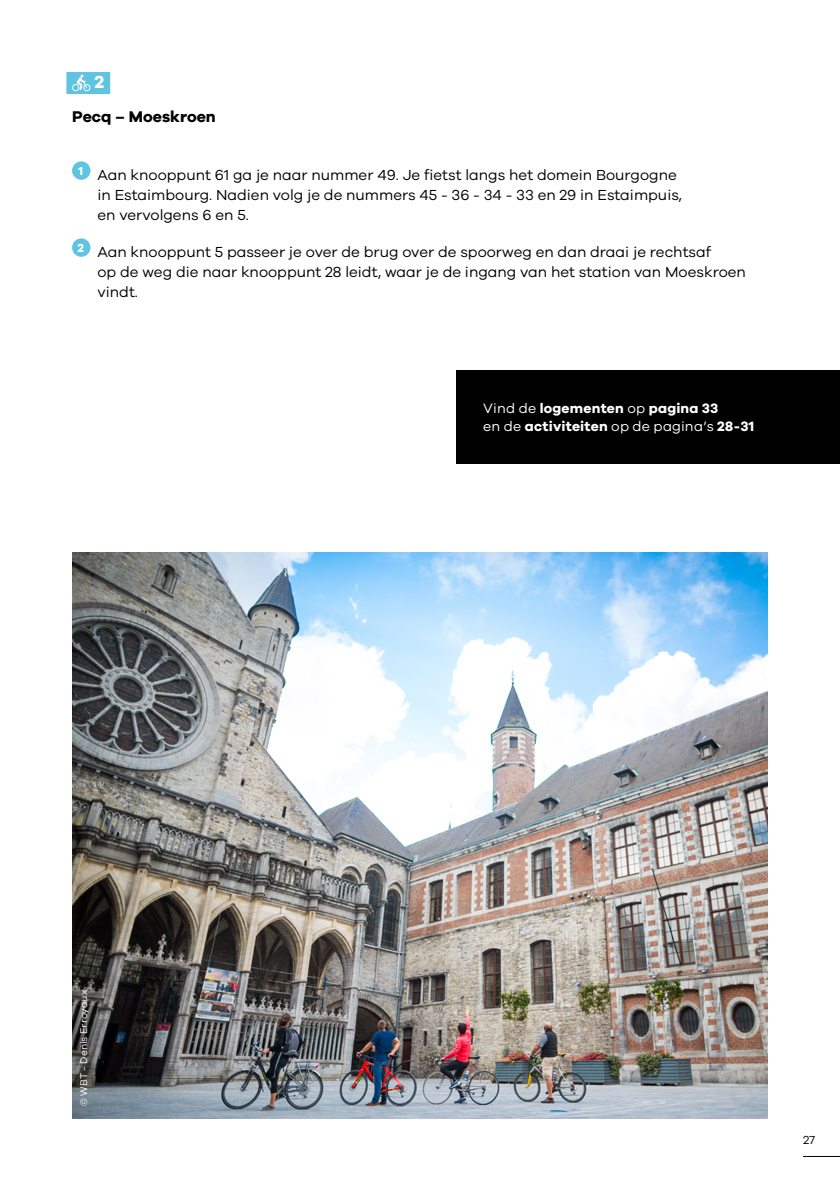
<style>
.page{position:relative;width:840px;height:1191px;background:#fff}
.page>*{position:absolute;margin:0;border:0;box-sizing:border-box;transform-origin:0 0}
.t1{font:700 18px "Galano Grotesque";color:#fff}
.t2{font:700 16px "Galano Grotesque";color:#000}
.t3{font:15px/20px "Galano Grotesque";color:#000}
.t4{font:700 14px/18px "Galano Grotesque";letter-spacing:.015em;color:#fff}
.t5{font:12px "Galano Grotesque";color:#000}
.t6{font:10px "Galano Grotesque";color:#fff}
.s1{font-weight:400}
</style>
<div class="page">
<div style="left:66px;top:72px;width:44px;height:22px;background:#5fc4e1"></div>
<svg style="left:72px;top:75px;width:18px;height:16px"></svg>
<div style="left:72px;top:161px;width:18px;height:19px;background:#5fc4e1;border-radius:50%"></div>
<div style="left:72px;top:238px;width:18px;height:19px;background:#5fc4e1;border-radius:50%"></div>
<img style="left:72px;top:552px;width:695px;height:566px">
<div style="left:456px;top:370px;width:383px;height:93px;background:#000"></div>
<hr style="left:802px;top:1156px;width:37px;height:1px;background:#000">
<p class="t1" style="left:95px;top:71px;width:11px">2</p>
<p class="t2" style="left:72px;top:106px;width:145px">Pecq – Moeskroen</p>
<p class="t3" style="left:97px;top:164px;width:585px;text-indent:-19px"><sup>1</sup> Aan knooppunt 61 ga je naar nummer 49. Je fietst langs het domein Bourgogne in Estaimbourg. Nadien volg je de nummers 45 - 36 - 34 - 33 en 29 in Estaimpuis, en vervolgens 6 en 5.</p>
<p class="t3" style="left:97px;top:241px;width:649px;text-indent:-20px"><sup>2</sup> Aan knooppunt 5 passeer je over de brug over de spoorweg en dan draai je rechtsaf<br>op de weg die naar knooppunt 28 leidt, waar je de ingang van het station van Moeskroen vindt.</p>
<p class="t4" style="left:483px;top:399px;width:272px"><span class="s1">Vind de</span> logementen <span class="s1">op</span> pagina 33<br><span class="s1">en de</span> activiteiten <span class="s1">op de pagina’s</span> 28-31</p>
<p class="t6" style="left:78px;top:1106px;width:118px;rotate:-90deg">© WBT - Denis Erroyaux</p>
<p class="t5" style="left:802px;top:1133px;width:14px">27</p>
</div>
